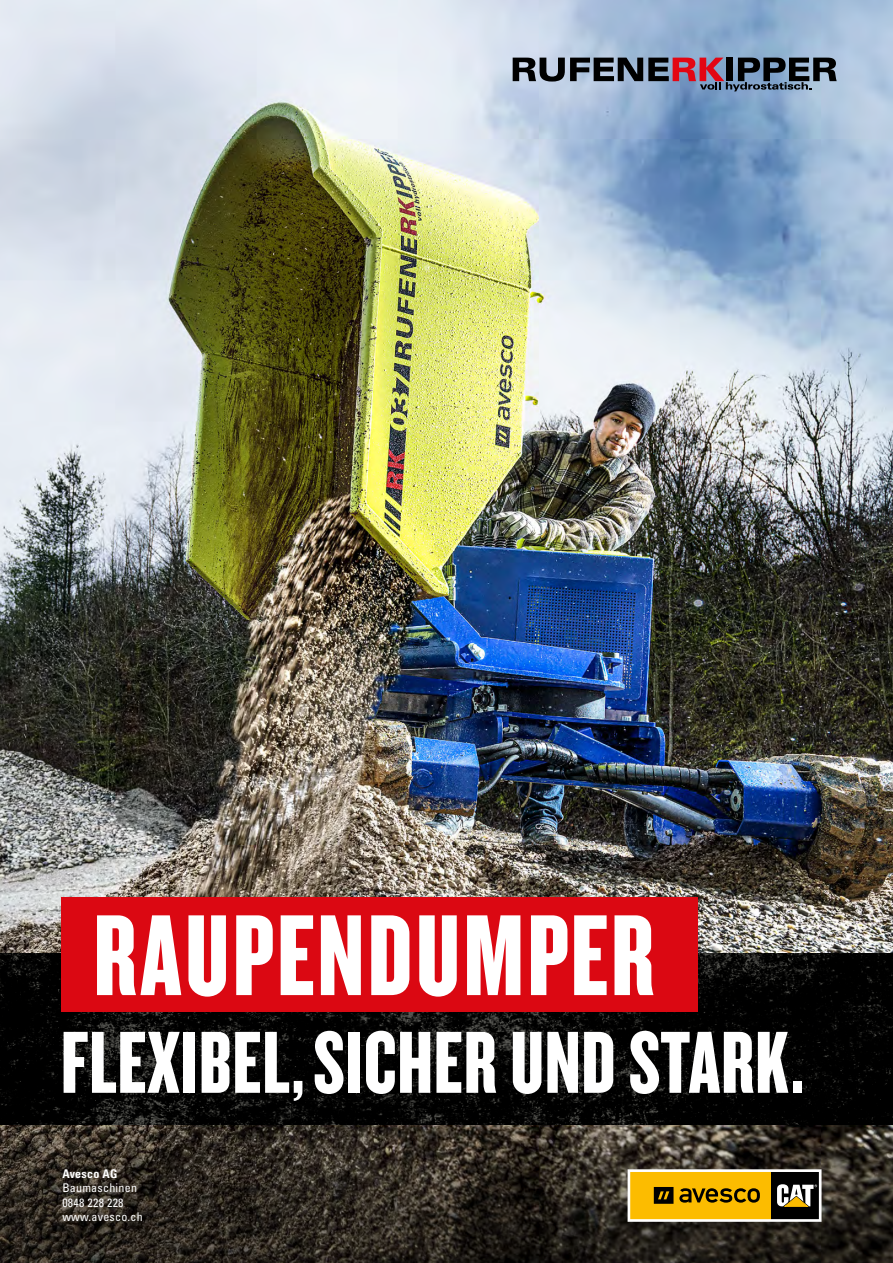
<style>
.page{position:relative;width:893px;height:1263px;background:#fff}
.page>*{position:absolute;margin:0;border:0;box-sizing:border-box;transform-origin:0 0}
.t1{font:119.7px "Knockout HTF68 Full Featherwt";letter-spacing:.03em;color:#fff}
.t2{font:91.5px "Knockout HTF68 Full Featherwt";letter-spacing:.01em;color:#fff}
.t3{font:condensed 12px/14.4px "Univers";letter-spacing:.02em;color:#fff}
.t4{font:700 condensed 12px "Univers";letter-spacing:.02em;color:#fff}
</style>
<div class="page">
<img style="left:0;top:0;width:893px;height:953px">
<svg style="left:0;top:1125px;width:893px;height:138px;background:#312b23"></svg>
<img style="left:0;top:953px;width:893px;height:172px">
<div style="left:61px;top:897px;width:636px;height:114px;background:#db0812"></div>
<svg style="left:628px;top:1169px;width:193px;height:53px;background:#bb9629"></svg>
<svg style="left:513px;top:58px;width:324px;height:33px;background:#69687a"></svg>
<h1 class="t1" style="left:94px;top:894px;width:562px">RAUPENDUMPER</h1>
<h2 class="t2" style="left:61px;top:1016px;width:744px">FLEXIBEL, SICHER UND STARK.</h2>
<p class="t4" style="left:62px;top:1166px;width:57px">Avesco AG</p>
<p class="t3" style="left:62px;top:1181px;width:82px">Baumaschinen<br>0848 228 228 www.avesco.ch</p>
</div>
